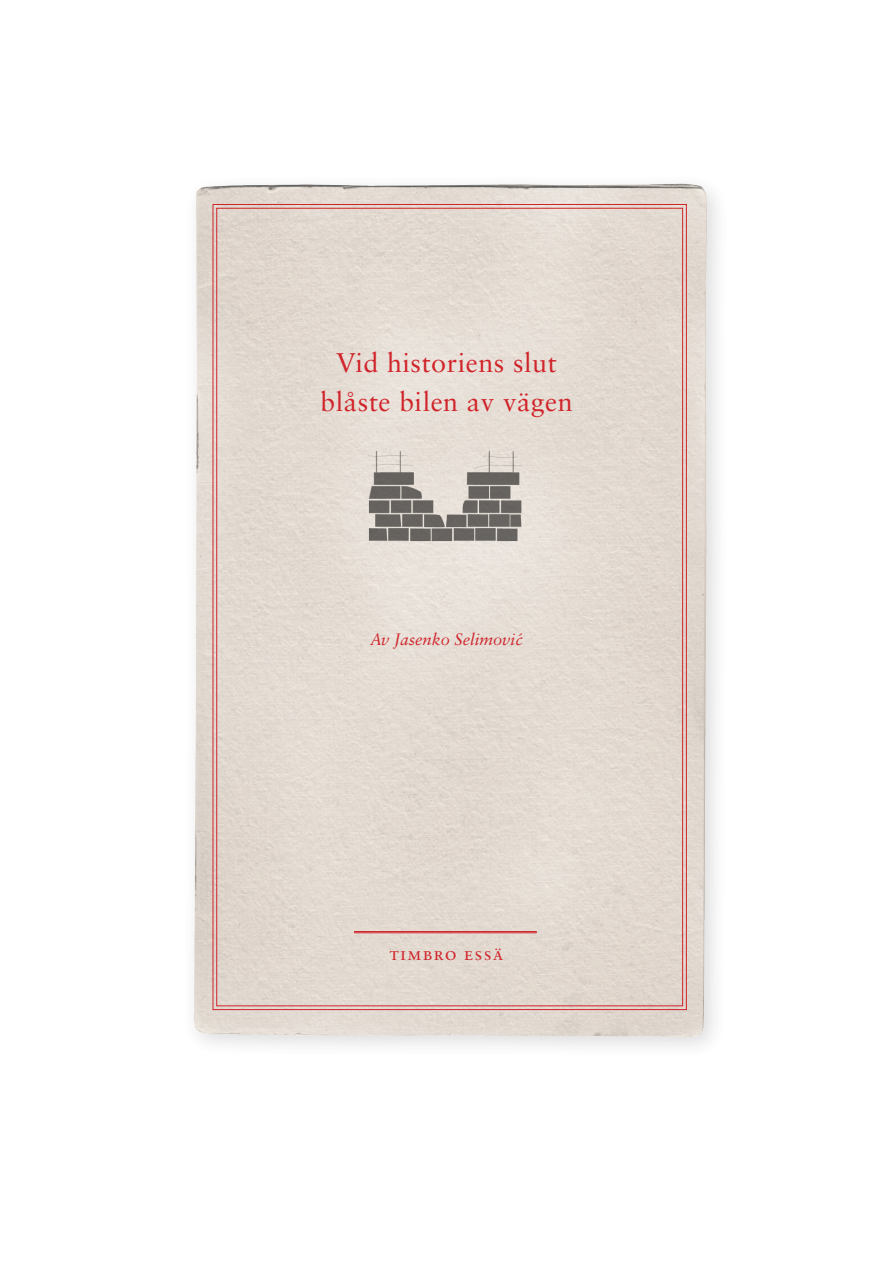
<style>
.page{position:relative;width:893px;height:1263px;background:#fff}
.page>*{position:absolute;margin:0;border:0;box-sizing:border-box;transform-origin:0 0}
.t1{font:27px/39px "Sabon";letter-spacing:.02em;color:#d1232a;text-align:center}
.t2{font:18px "Sabon Roman SC";letter-spacing:.07em;color:#d1232a}
.t3{font:italic 16.5px "Sabon";color:#d1232a}
</style>
<div class="page">
<img style="left:194px;top:183px;width:523px;height:864px">
<svg style="left:212px;top:204px;width:475px;height:806px;background:#e2d6cd"></svg>
<hr style="left:354px;top:931px;width:183px;height:1px;background:#d1232a">
<hr style="left:354px;top:932px;width:183px;height:1px;background:#d1232a">
<img style="left:363px;top:437px;width:165px;height:117px">
<p class="t1" style="left:320px;top:342px;width:254px">Vid historiens slut blåste bilen av vägen</p>
<p class="t3" style="left:370px;top:629px;width:154px">Av Jasenko Selimovi´c</p>
<p class="t2" style="left:390px;top:943px;width:115px">timbro essä</p>
</div>
